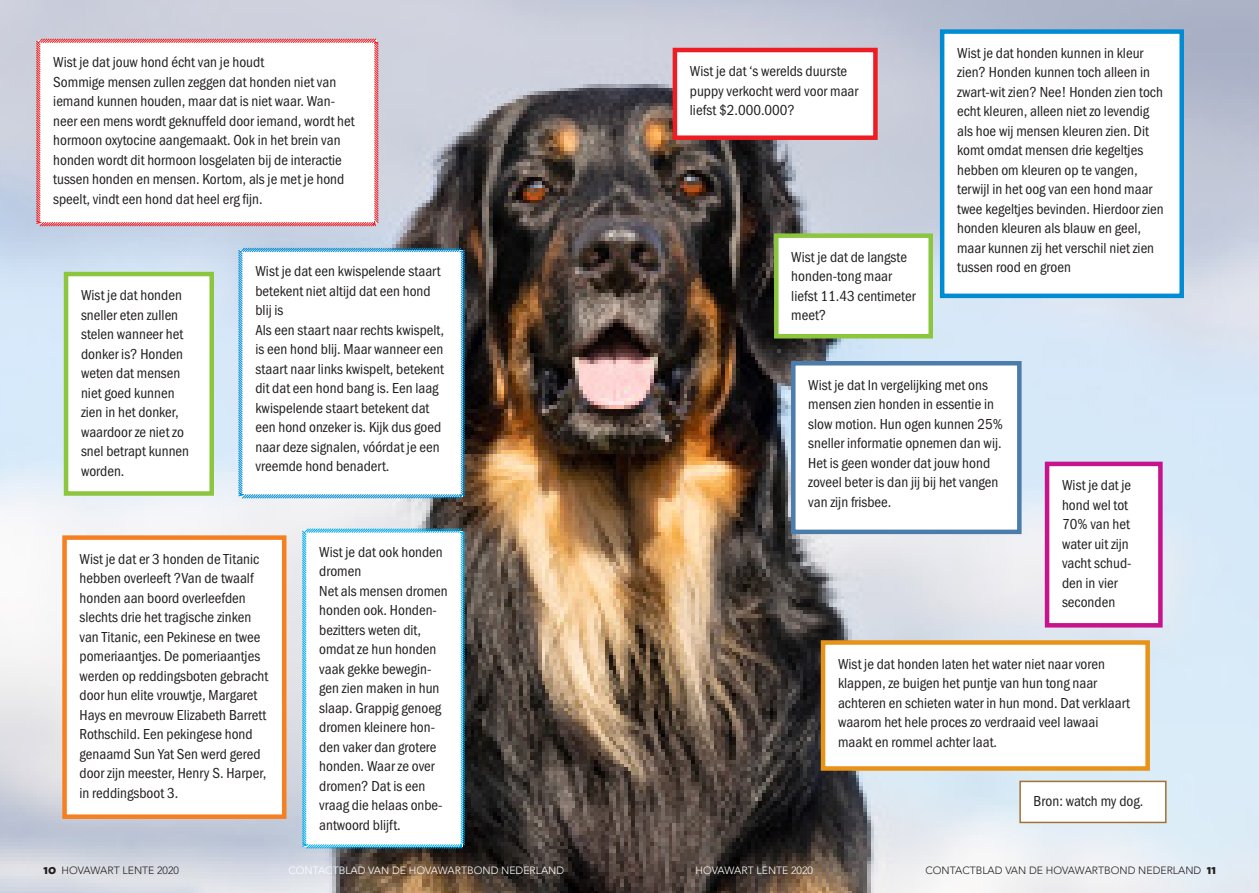
<style>
.page{position:relative;width:1259px;height:893px;background:#fff}
.page>*{position:absolute;margin:0;border:0;box-sizing:border-box;transform-origin:0 0}
.t1{font:15px/19.5px "Franklin Got URWTCE Boo Con";color:#231f20}
.t2{font:300 10.5px "Avenir";color:#231f20}
.t3{font:300 10.5px "Avenir";color:#fff}
.s1{font-family:"The Sans";font-weight:800;font-size:13.5px}
</style>
<div class="page">
<img style="left:0;top:0;width:1259px;height:893px">
<svg style="left:35px;top:38px;width:344px;height:189px"></svg>
<div style="left:776px;top:236px;width:154px;height:100px;background:#fff"></div>
<div style="left:774px;top:233px;width:159px;height:105px;border:4px solid #8bc63e"></div>
<svg style="left:237px;top:247px;width:229px;height:252px"></svg>
<div style="left:675px;top:50px;width:200px;height:88px;background:#fff"></div>
<div style="left:672px;top:48px;width:205px;height:92px;border:4px solid #ee1d23"></div>
<svg style="left:301px;top:527px;width:165px;height:323px"></svg>
<div style="left:942px;top:32px;width:239px;height:264px;background:#fff"></div>
<div style="left:940px;top:29px;width:244px;height:269px;border:4px solid #008cd2"></div>
<div style="left:66px;top:274px;width:146px;height:219px;background:#fff"></div>
<div style="left:64px;top:272px;width:150px;height:224px;border:4px solid #8bc63e"></div>
<div style="left:65px;top:538px;width:219px;height:279px;background:#fff"></div>
<div style="left:62px;top:535px;width:224px;height:284px;border:4px solid #f57f21"></div>
<div style="left:793px;top:363px;width:226px;height:169px;background:#fff"></div>
<div style="left:791px;top:361px;width:230px;height:173px;border:4px solid #4c7caa"></div>
<div style="left:1047px;top:464px;width:113px;height:161px;background:#fff"></div>
<div style="left:1044px;top:462px;width:118px;height:166px;border:4px solid #c7148c"></div>
<div style="left:823px;top:642px;width:324px;height:126px;background:#fff"></div>
<div style="left:821px;top:640px;width:329px;height:131px;border:4px solid #e69318"></div>
<div style="left:1020px;top:781px;width:145px;height:41px;background:#fff"></div>
<div style="left:1019px;top:781px;width:147px;height:42px;border:2px solid #a37133"></div>
<p class="t1" style="left:53px;top:52px;width:212px">Wist je dat jouw hond écht van je houdt</p>
<p class="t1" style="left:53px;top:72px;width:303px">Sommige mensen zullen zeggen dat honden niet van iemand kunnen houden, maar dat is niet waar. Wan&shy;neer een mens wordt geknuffeld door iemand, wordt het hormoon oxytocine aangemaakt. Ook in het brein van honden wordt dit hormoon losgelaten bij de interactie tussen honden en mensen. Kortom, als je met je hond speelt, vindt een hond dat heel erg fijn.</p>
<p class="t1" style="left:81px;top:286px;width:110px">Wist je dat honden sneller eten zullen stelen wanneer het donker is? Honden weten dat mensen niet goed kunnen zien in het donker, waardoor ze niet zo snel betrapt kunnen worden.</p>
<p class="t1" style="left:255px;top:262px;width:187px">Wist je dat een kwispelende staart betekent niet altijd dat een hond blij is</p>
<p class="t1" style="left:255px;top:320px;width:190px">Als een staart naar rechts kwispelt, is een hond blij. Maar wanneer een staart naar links kwispelt, betekent dit dat een hond bang is. Een laag kwispelende staart betekent dat een hond onzeker is. Kijk dus goed naar deze signalen, vóórdat je een vreemde hond benadert.</p>
<p class="t1" style="left:80px;top:549px;width:190px">Wist je dat er 3 honden de Titanic hebben overleeft ?Van de twaalf honden aan boord overleefden slechts drie het tragische zinken van Titanic, een Pekinese en twee pomeriaantjes. De pomeriaantjes werden op reddingsboten gebracht door hun elite vrouwtje, Margaret<br>Hays en mevrouw Elizabeth Barrett<br>Rothschild. Een pekingese hond genaamd Sun Yat Sen werd gered door zijn meester, Henry S. Harper, in reddingsboot 3.</p>
<p class="t1" style="left:319px;top:542px;width:125px">Wist je dat ook honden dromen</p>
<p class="t1" style="left:319px;top:581px;width:130px">Net als mensen dromen honden ook. Honden&shy;bezitters weten dit, omdat ze hun honden vaak gekke bewegin&shy;gen zien maken in hun slaap. Grappig genoeg dromen kleinere hon&shy;den vaker dan grotere honden. Waar ze over dromen? Dat is een vraag die helaas onbe&shy;antwoord blijft.</p>
<p class="t1" style="left:690px;top:62px;width:170px">Wist je dat ‘s werelds duurste puppy verkocht werd voor maar liefst $2.000.000?</p>
<p class="t1" style="left:791px;top:247px;width:126px">Wist je dat de langste honden-tong maar liefst 11.43 centimeter meet?</p>
<p class="t1" style="left:957px;top:43px;width:208px">Wist je dat honden kunnen in kleur zien? Honden kunnen toch alleen in zwart-wit zien? Nee! Honden zien toch echt kleuren, alleen niet zo levendig als hoe wij mensen kleuren zien. Dit komt omdat mensen drie kegeltjes hebben om kleuren op te vangen, terwijl in het oog van een hond maar twee kegeltjes bevinden. Hierdoor zien honden kleuren als blauw en geel, maar kunnen zij het verschil niet zien tussen rood en groen</p>
<p class="t1" style="left:808px;top:375px;width:196px">Wist je dat In vergelijking met ons mensen zien honden in essentie in slow motion. Hun ogen kunnen 25% sneller informatie opnemen dan wij.<br>Het is geen wonder dat jouw hond zoveel beter is dan jij bij het vangen van zijn frisbee.</p>
<p class="t1" style="left:1062px;top:476px;width:71px">Wist je dat je hond wel tot<br>70% van het water uit zijn vacht schud&shy;den in vier seconden</p>
<p class="t1" style="left:838px;top:654px;width:293px">Wist je dat honden laten het water niet naar voren klappen, ze buigen het puntje van hun tong naar achteren en schieten water in hun mond. Dat verklaart waarom het hele proces zo verdraaid veel lawaai maakt en rommel achter laat.</p>
<p class="t1" style="left:1033px;top:792px;width:111px">Bron: watch my dog.</p>
<p class="t2" style="left:44px;top:864px;width:137px"><span class="s1">10</span> HOVAWART LENTE 2020</p>
<p class="t3" style="left:288px;top:864px;width:277px">CONTACTBLAD VAN DE HOVAWARTBOND NEDERLAND</p>
<p class="t3" style="left:695px;top:864px;width:119px">HOVAWART LENTE 2020</p>
<p class="t2" style="left:925px;top:864px;width:292px">CONTACTBLAD VAN DE HOVAWARTBOND NEDERLAND <span class="s1">11</span></p>
</div>
